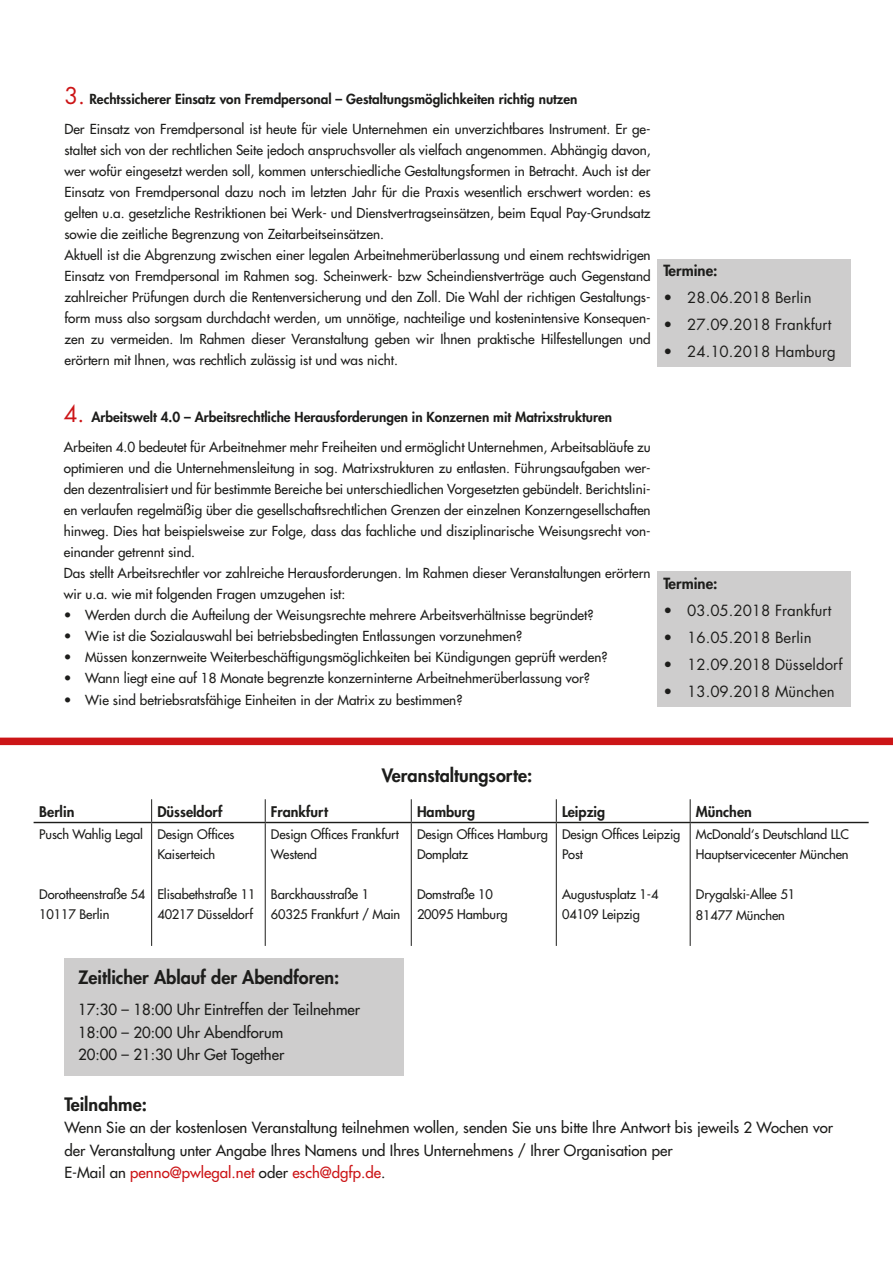
<style>
.page{position:relative;width:893px;height:1263px;background:#fff}
.page>*{position:absolute;margin:0;border:0;box-sizing:border-box;transform-origin:0 0}
.t1{font:800 18px "Futura Std";color:#1d1d1b}
.t2{font:500 15px/22.5px "Futura Std";color:#1d1d1b}
.t3{font:15px "Futura Std";color:#1d1d1b}
.t4{font:800 15px "Futura Std";color:#1d1d1b}
.t5{font:800 14.25px "Futura Std";color:#1d1d1b}
.t6{font:500 13.5px/21px "Futura Std";color:#1d1d1b}
.t7{font:800 13.5px "Futura Std";color:#1d1d1b}
.t8{font:500 12.9px/20.1px "Futura Std";letter-spacing:-.01em;color:#1d1d1b}
.s1{font-weight:400;font-size:22.5px;color:#cc1517}
.s2{color:#cc1517}
</style>
<div class="page">
<div style="left:64px;top:958px;width:339px;height:117px;background:#cecdcd"></div>
<div style="left:657px;top:571px;width:193px;height:135px;background:#cecdcd"></div>
<div style="left:657px;top:259px;width:193px;height:108px;background:#cecdcd"></div>
<svg style="left:151px;top:799px;width:1px;height:23px"></svg>
<svg style="left:265px;top:799px;width:1px;height:23px"></svg>
<svg style="left:411px;top:799px;width:1px;height:23px"></svg>
<svg style="left:556px;top:799px;width:1px;height:23px"></svg>
<svg style="left:690px;top:799px;width:1px;height:23px"></svg>
<hr style="left:151px;top:823px;width:1px;height:123px;background:#1d1d1b">
<hr style="left:265px;top:823px;width:1px;height:123px;background:#1d1d1b">
<hr style="left:411px;top:823px;width:1px;height:123px;background:#1d1d1b">
<hr style="left:556px;top:823px;width:1px;height:123px;background:#1d1d1b">
<hr style="left:690px;top:823px;width:1px;height:123px;background:#1d1d1b">
<hr style="left:34px;top:822px;width:118px;height:1px;background:#1d1d1b">
<hr style="left:152px;top:822px;width:113px;height:1px;background:#1d1d1b">
<hr style="left:265px;top:822px;width:146px;height:1px;background:#1d1d1b">
<hr style="left:411px;top:822px;width:145px;height:1px;background:#1d1d1b">
<hr style="left:556px;top:822px;width:134px;height:1px;background:#1d1d1b">
<hr style="left:690px;top:822px;width:179px;height:1px;background:#1d1d1b">
<div style="left:0;top:738px;width:893px;height:7px;background:#cc1517"></div>
<p class="t7" style="left:64px;top:90px;width:515px"><span class="s1">3.</span> Rechtssicherer Einsatz von Fremdpersonal – Gestaltungsmöglichkeiten richtig nutzen</p>
<p class="t6" style="left:64px;top:119px;width:588px">Der Einsatz von Fremdpersonal ist heute für viele Unternehmen ein unverzichtbares Instrument. Er ge&shy;staltet sich von der rechtlichen Seite jedoch anspruchsvoller als vielfach angenommen. Abhängig davon, wer wofür eingesetzt werden soll, kommen unterschiedliche Gestaltungsformen in Betracht. Auch ist der Einsatz von Fremdpersonal dazu noch im letzten Jahr für die Praxis wesentlich erschwert worden: es gelten u.a. gesetzliche Restriktionen bei Werk- und Dienstvertragseinsätzen, beim Equal Pay-Grundsatz sowie die zeitliche Begrenzung von Zeitarbeitseinsätzen.<br>Aktuell ist die Abgrenzung zwischen einer legalen Arbeitnehmerüberlassung und einem rechtswidrigen Einsatz von Fremdpersonal im Rahmen sog. Scheinwerk- bzw Scheindienstverträge auch Gegenstand zahlreicher Prüfungen durch die Rentenversicherung und den Zoll. Die Wahl der richtigen Gestaltungs&shy;form muss also sorgsam durchdacht werden, um unnötige, nachteilige und kostenintensive Konsequen&shy;zen zu vermeiden. Im Rahmen dieser Veranstaltung geben wir Ihnen praktische Hilfestellungen und erörtern mit Ihnen, was rechtlich zulässig ist und was nicht.</p>
<p class="t4" style="left:663px;top:261px;width:56px">Termine:</p>
<p class="t3" style="left:663px;top:288px;width:150px">• 28.06.2018 Berlin</p>
<p class="t3" style="left:663px;top:315px;width:170px">• 27.09.2018 Frankfurt</p>
<p class="t3" style="left:663px;top:342px;width:174px">• 24.10.2018 Hamburg</p>
<p class="t7" style="left:64px;top:408px;width:550px"><span class="s1">4.</span> Arbeitswelt 4.0 – Arbeitsrechtliche Herausforderungen in Konzernen mit Matrixstrukturen</p>
<p class="t6" style="left:64px;top:436px;width:588px">Arbeiten 4.0 bedeutet für Arbeitnehmer mehr Freiheiten und ermöglicht Unternehmen, Arbeitsabläufe zu optimieren und die Unternehmensleitung in sog. Matrixstrukturen zu entlasten. Führungsaufgaben wer&shy;den dezentralisiert und für bestimmte Bereiche bei unterschiedlichen Vorgesetzten gebündelt. Berichtslini&shy;en verlaufen regelmäßig über die gesellschaftsrechtlichen Grenzen der einzelnen Konzerngesellschaften hinweg. Dies hat beispielsweise zur Folge, dass das fachliche und disziplinarische Weisungsrecht von&shy;einander getrennt sind.<br>Das stellt Arbeitsrechtler vor zahlreiche Herausforderungen. Im Rahmen dieser Veranstaltungen erörtern wir u.a. wie mit folgenden Fragen umzugehen ist:</p>
<p class="t6" style="left:64px;top:604px;width:531px">• Werden durch die Aufteilung der Weisungsrechte mehrere Arbeitsverhältnisse begründet?</p>
<p class="t6" style="left:64px;top:625px;width:460px">• Wie ist die Sozialauswahl bei betriebsbedingten Entlassungen vorzunehmen?</p>
<p class="t6" style="left:64px;top:646px;width:545px">• Müssen konzernweite Weiterbeschäftigungsmöglichkeiten bei Kündigungen geprüft werden?</p>
<p class="t6" style="left:64px;top:667px;width:528px">• Wann liegt eine auf 18 Monate begrenzte konzerninterne Arbeitnehmerüberlassung vor?</p>
<p class="t6" style="left:64px;top:690px;width:400px">• Wie sind betriebsratsfähige Einheiten in der Matrix zu bestimmen?</p>
<p class="t4" style="left:663px;top:574px;width:56px">Termine:</p>
<p class="t3" style="left:663px;top:601px;width:170px">• 03.05.2018 Frankfurt</p>
<p class="t3" style="left:663px;top:628px;width:150px">• 16.05.2018 Berlin</p>
<p class="t3" style="left:663px;top:655px;width:181px">• 12.09.2018 Düsseldorf</p>
<p class="t3" style="left:663px;top:682px;width:173px">• 13.09.2018 München</p>
<h1 class="t1" style="left:382px;top:764px;width:152px">Veranstaltungsorte:</h1>
<p class="t5" style="left:39px;top:802px;width:37px">Berlin</p>
<p class="t5" style="left:157px;top:802px;width:67px">Düsseldorf</p>
<p class="t5" style="left:271px;top:802px;width:58px">Frankfurt</p>
<p class="t5" style="left:417px;top:802px;width:60px">Hamburg</p>
<p class="t5" style="left:562px;top:802px;width:45px">Leipzig</p>
<p class="t5" style="left:696px;top:802px;width:57px">München</p>
<p class="t8" style="left:39px;top:824px;width:105px">Pusch Wahlig Legal</p>
<p class="t8" style="left:157px;top:824px;width:79px">Design Offices<br>Kaiserteich</p>
<p class="t8" style="left:157px;top:884px;width:100px">Elisabethstraße 11<br>40217 Düsseldorf</p>
<p class="t8" style="left:271px;top:824px;width:130px">Design Offices Frankfurt<br>Westend</p>
<p class="t8" style="left:271px;top:884px;width:131px">Barckhausstraße 1<br>60325 Frankfurt / Main</p>
<p class="t8" style="left:417px;top:824px;width:132px">Design Offices Hamburg<br>Domplatz</p>
<p class="t8" style="left:417px;top:884px;width:92px">Domstraße 10<br>20095 Hamburg</p>
<p class="t8" style="left:562px;top:824px;width:120px">Design Offices Leipzig<br>Post</p>
<p class="t8" style="left:562px;top:884px;width:98px">Augustusplatz 1-4<br>04109 Leipzig</p>
<p class="t8" style="left:696px;top:824px;width:155px">McDonald‘s Deutschland LLC<br>Hauptservicecenter München</p>
<p class="t8" style="left:696px;top:884px;width:101px;line-height:20.5px">Drygalski-Allee 51<br>81477 München</p>
<p class="t8" style="left:39px;top:884px;width:108px">Dorotheenstraße 54<br>10117 Berlin</p>
<h1 class="t1" style="left:78px;top:966px;width:263px">Zeitlicher Ablauf der Abendforen:</h1>
<p class="t2" style="left:78px;top:998px;width:283px">17:30 – 18:00 Uhr Eintreffen der Teilnehmer<br>18:00 – 20:00 Uhr Abendforum<br>20:00 – 21:30 Uhr Get Together</p>
<h1 class="t1" style="left:64px;top:1093px;width:84px">Teilnahme:</h1>
<p class="t2" style="left:64px;top:1117px;width:770px">Wenn Sie an der kostenlosen Veranstaltung teilnehmen wollen, senden Sie uns bitte Ihre Antwort bis jeweils 2 Wochen vor der Veranstaltung unter Angabe Ihres Namens und Ihres Unternehmens / Ihrer Organisation per<br>E-Mail an <span class="s2">penno@pwlegal.net</span> oder <span class="s2">esch@dgfp.de</span>.</p>
</div>
